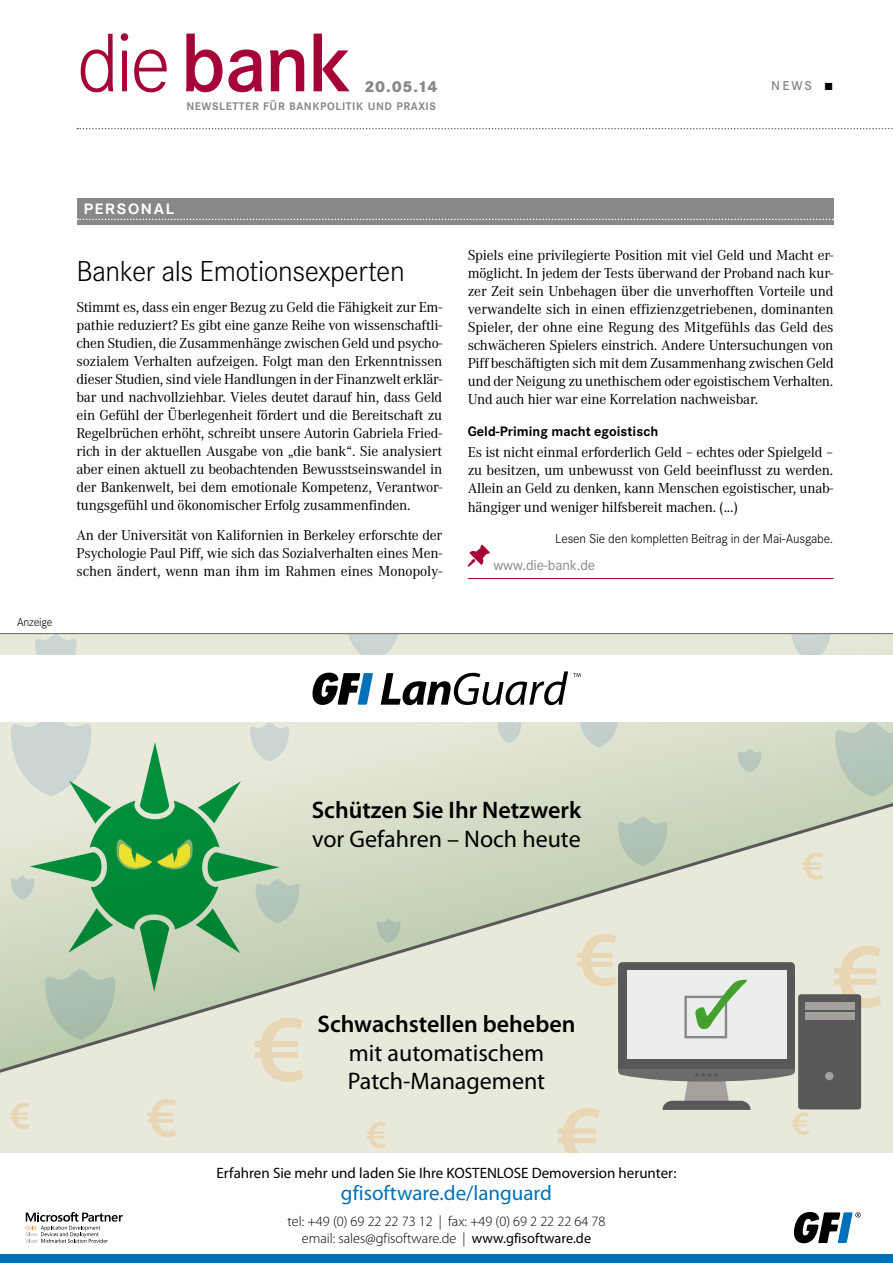
<style>
.page{position:relative;width:893px;height:1263px;background:#fff}
.page>*{position:absolute;margin:0;border:0;box-sizing:border-box;transform-origin:0 0}
.t1{font:600 86.1px "Corporate S";color:#a50437}
.t2{font:300 30px "Corporate S";letter-spacing:-.015em;color:#000}
.t3{font:24px/28.8px "Myriad Pro";color:#000}
.t4{font:600 24px "Myriad Pro";color:#000}
.t5{font:21px "Myriad Pro";color:#0071b9}
.t6{font:600 21px "Corporate SSC";letter-spacing:.05em;color:#fff}
.t7{font:800 16.5px "Corporate S";color:#87888a}
.t8{font:15px/18px "Corporate A";letter-spacing:-.015em;color:#000;text-align:justify}
.t9{font:15px "Myriad Pro";color:#000}
.t10{font:15px "Corporate S";letter-spacing:-.01em;color:#87888a}
.t11{font:300 14.25px/17.1px "Myriad Pro";color:#000;text-align:center}
.t12{font:700 14.25px "Corporate S";letter-spacing:.005em;color:#000}
.t13{font:300 13.5px "Corporate S";letter-spacing:-.01em;color:#000}
.t14{font:600 13.5px "Corporate S";color:#87888a}
.t15{font:300 12px "Corporate S";letter-spacing:-.015em;color:#000}
.t16{font:700 11.55px "Corporate S";letter-spacing:.05em;color:#87888a}
.s1{font-weight:300}
.s2{font-family:"The Sans Bold Expert";font-weight:400;font-size:10.5px;color:#000}
.s3{font-weight:400}
</style>
<div class="page">
<div style="left:0;top:634px;width:893px;height:600px;background:#e9e9db"></div>
<svg style="left:147px;top:1099px;width:29px;height:38px"></svg>
<svg style="left:10px;top:1103px;width:19px;height:26px"></svg>
<svg style="left:367px;top:1122px;width:19px;height:26px"></svg>
<div style="left:0;top:1250px;width:893px;height:13px;background:#0071b9"></div>
<div style="left:0;top:1153px;width:893px;height:101px;background:#fff"></div>
<svg style="left:794px;top:1212px;width:67px;height:31px"></svg>
<svg style="left:26px;top:1212px;width:97px;height:31px"></svg>
<div style="left:798px;top:994px;width:63px;height:115px;background:#58585a;border-radius:3px"></div>
<svg style="left:558px;top:1090px;width:251px;height:63px"></svg>
<svg style="left:1px;top:634px;width:892px;height:151px"></svg>
<svg style="left:0;top:785px;width:893px;height:305px"></svg>
<svg style="left:35px;top:634px;width:42px;height:21px"></svg>
<svg style="left:345px;top:634px;width:56px;height:21px"></svg>
<svg style="left:791px;top:634px;width:40px;height:21px"></svg>
<div style="left:0;top:655px;width:893px;height:67px;background:#fff"></div>
<svg style="left:312px;top:673px;width:61px;height:32px"></svg>
<svg style="left:381px;top:671px;width:237px;height:76px"></svg>
<svg style="left:77px;top:128px;width:816px;height:1px"></svg>
<hr style="left:468px;top:578px;width:365px;height:1px;background:#a50437">
<svg style="left:467px;top:545px;width:23px;height:22px"></svg>
<div style="left:77px;top:198px;width:756px;height:26px;background:#87888a"></div>
<svg style="left:77px;top:219px;width:756px;height:1px"></svg>
<hr style="left:0;top:633px;width:893px;height:1px;background:#6f685f">
<h1 class="t1" style="left:77px;top:13px;width:276px"><span class="s1">die</span>bank</h1>
<p class="t16" style="left:186px;top:100px;width:251px">NEWSLETTER FÜR BANKPOLITIK UND PRAXIS</p>
<p class="t7" style="left:364px;top:76px;width:75px">20.05.14</p>
<p class="t14" style="left:771px;top:78px;width:64px">NEWS <span class="s2">ó</span></p>
<p class="t15" style="left:17px;top:615px;width:37px">Anzeige</p>
<h3 class="t6" style="left:83px;top:195px;width:92px">personal</h3>
<h2 class="t2" style="left:77px;top:254px;width:330px">Banker als Emotionsexperten</h2>
<p class="t8" style="left:77px;top:298px;width:367px">Stimmt es, dass ein enger Bezug zu Geld die Fähigkeit zur Em&shy;pathie reduziert? Es gibt eine ganze Reihe von wissenschaftli&shy;chen Studien, die Zusammenhänge zwischen Geld und psycho&shy;sozialem Verhalten aufzeigen. Folgt man den Erkenntnissen dieser Studien, sind viele Handlungen in der Finanzwelt erklär&shy;bar und nachvollziehbar. Vieles deutet darauf hin, dass Geld ein Gefühl der Überlegenheit fördert und die Bereitschaft zu Regelbrüchen erhöht, schreibt unsere Autorin Gabriela Fried&shy;rich in der aktuellen Ausgabe von „die bank“. Sie analysiert aber einen aktuell zu beobachtenden Bewusstseinswandel in der Bankenwelt, bei dem emotionale Kompetenz, Verantwor&shy;tungsgefühl und ökonomischer Erfolg zusammenfinden.</p>
<p class="t8" style="left:77px;top:527px;width:367px">An der Universität von Kalifornien in Berkeley erforschte der Psychologie Paul Piff, wie sich das Sozialverhalten eines Men&shy;schen ändert, wenn man ihm im Rahmen eines Monopoly-</p>
<p class="t8" style="left:468px;top:247px;width:367px">Spiels eine privilegierte Position mit viel Geld und Macht er&shy;möglicht. In jedem der Tests überwand der Proband nach kur&shy;zer Zeit sein Unbehagen über die unverhofften Vorteile und verwandelte sich in einen effizienzgetriebenen, dominanten Spieler, der ohne eine Regung des Mitgefühls das Geld des schwächeren Spielers einstrich. Andere Untersuchungen von Piff beschäftigten sich mit dem Zusammenhang zwischen Geld und der Neigung zu unethischem oder egoistischem Verhalten.<br>Und auch hier war eine Korrelation nachweisbar.</p>
<p class="t12" style="left:468px;top:423px;width:192px">Geld-Priming macht egoistisch</p>
<p class="t8" style="left:468px;top:443px;width:367px">Es ist nicht einmal erforderlich Geld – echtes oder Spielgeld – zu besitzen, um unbewusst von Geld beeinflusst zu werden.<br>Allein an Geld zu denken, kann Menschen egoistischer, unab-</p>
<p class="t8" style="left:468px;top:499px;width:272px">hängiger und weniger hilfsbereit machen. (...)</p>
<p class="t13" style="left:555px;top:531px;width:280px">Lesen Sie den kompletten Beitrag in der Mai-Ausgabe.</p>
<p class="t10" style="left:494px;top:556px;width:103px">www.die-bank.de</p>
<h3 class="t4" style="left:312px;top:794px;width:271px">Schützen Sie Ihr Netzwerk</h3>
<h3 class="t3" style="left:312px;top:824px;width:270px">vor Gefahren – Noch heute</h3>
<h3 class="t4" style="left:317px;top:1008px;width:260px">Schwachstellen beheben</h3>
<h3 class="t3" style="left:348px;top:1038px;width:199px">mit automatischem<br>Patch-Management</h3>
<p class="t9" style="left:217px;top:1163px;width:461px">Erfahren Sie mehr und laden Sie Ihre KOSTENLOSE Demoversion herunter:</p>
<h3 class="t5" style="left:341px;top:1180px;width:213px">gfisoftware.de/languard</h3>
<p class="t11" style="left:288px;top:1213px;width:319px">tel: +49 (0) 69 22 22 73 12 | fax: +49 (0) 69 2 22 22 64 78 email: sales@gfisoftware.de | <span class="s3">www.gfisoftware.de</span></p>
</div>
